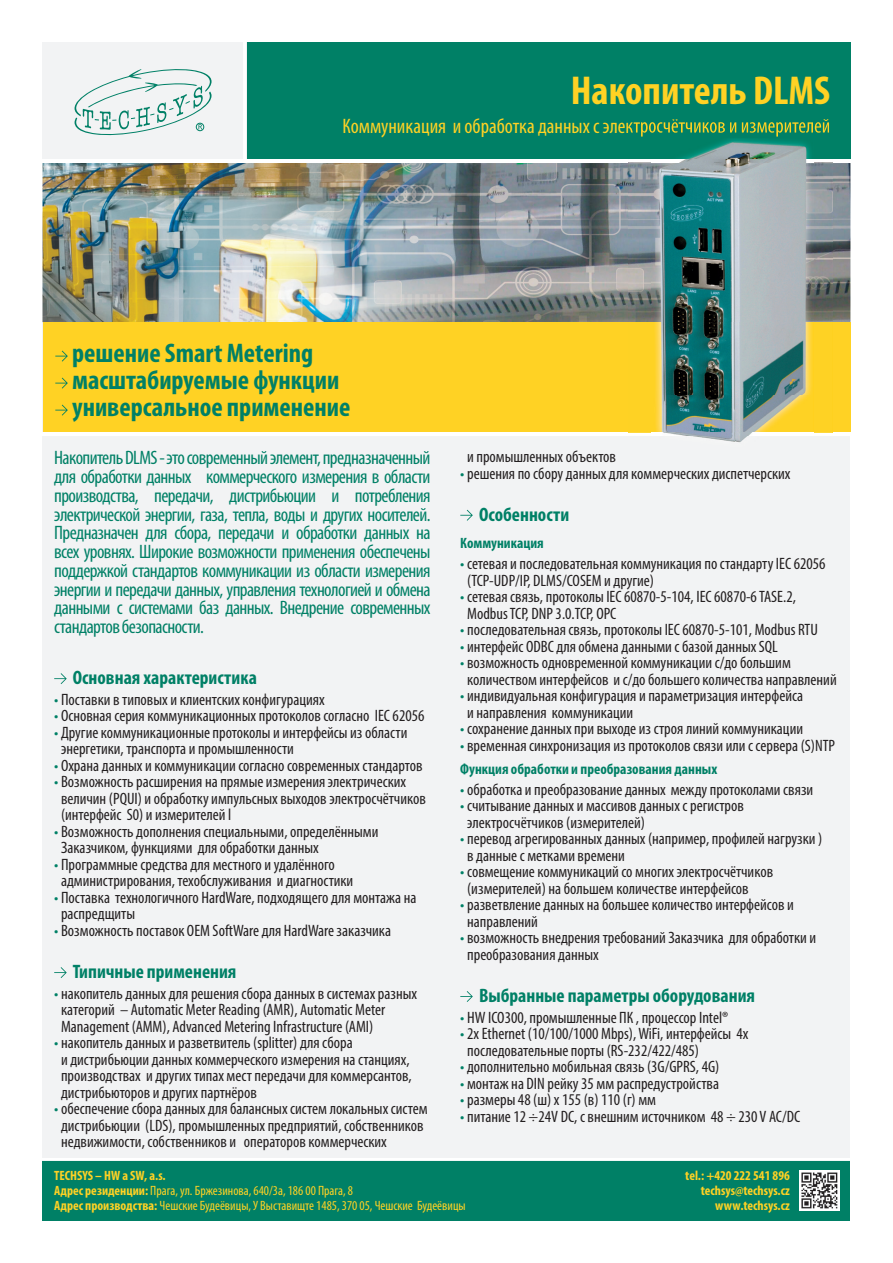
<style>
.page{position:relative;width:893px;height:1263px;background:#fff}
.page>*{position:absolute;margin:0;border:0;box-sizing:border-box;transform-origin:0 0}
.t1{font:700 condensed 40.5px "Myriad Pro";color:#ffd224}
.t2{font:700 condensed 27px/27px "Myriad Pro";color:#008066}
.t3{font:condensed 21px "Myriad Pro";color:#ffd224}
.t4{font:condensed 19.5px/18.8px "Myriad Pro";letter-spacing:-.03em;color:#008066;text-align:justify}
.t5{font:700 condensed 19.5px "Myriad Pro";color:#008066}
.t6{font:condensed 16.5px/16.5px "Myriad Pro";color:#231f20}
.t7{font:700 condensed 15px "Myriad Pro";color:#008066}
.t8{font:condensed 13.5px/15px "Myriad Pro";color:#ffd224}
.t9{font:700 condensed 13.5px/15px "Myriad Pro";color:#ffd224;text-align:right}
.s1{color:#008066}
.s2{font-weight:700}
</style>
<div class="page">
<div style="left:43px;top:43px;width:807px;height:1116px;background:#f2f3f4"></div>
<div style="left:247px;top:43px;width:603px;height:117px;background:#008066"></div>
<img style="left:43px;top:162px;width:807px;height:160px">
<div style="left:43px;top:1159px;width:807px;height:62px;background:#008066"></div>
<div style="left:43px;top:322px;width:807px;height:113px;background:#ffd224"></div>
<svg style="left:55px;top:351px;width:13px;height:11px"></svg>
<svg style="left:55px;top:378px;width:13px;height:11px"></svg>
<svg style="left:55px;top:405px;width:13px;height:11px"></svg>
<svg style="left:75px;top:69px;width:137px;height:67px"></svg>
<hr style="left:13px;top:159px;width:859px;height:3px;background:#fff">
<hr style="left:13px;top:433px;width:859px;height:3px;background:#fff">
<hr style="left:13px;top:1158px;width:859px;height:3px;background:#fff">
<hr style="left:243px;top:26px;width:3px;height:133px;background:#fff">
<svg style="left:54px;top:673px;width:13px;height:11px"></svg>
<svg style="left:54px;top:967px;width:13px;height:11px"></svg>
<svg style="left:460px;top:510px;width:13px;height:11px"></svg>
<svg style="left:460px;top:991px;width:13px;height:11px"></svg>
<img style="left:799px;top:1170px;width:40px;height:40px">
<img style="left:628px;top:162px;width:24px;height:271px">
<img style="left:813px;top:162px;width:19px;height:271px">
<img style="left:628px;top:120px;width:201px;height:17px">
<img style="left:652px;top:138px;width:161px;height:304px">
<img style="left:652px;top:135px;width:161px;height:2px">
<h1 class="t1" style="left:571px;top:65px;width:261px">Накопитель DLMS</h1>
<p class="t3" style="left:343px;top:113px;width:489px">Коммуникация и обработка данных с электросчётчиков и измерителей</p>
<h2 class="t2" style="left:72px;top:338px;width:280px">pешение Smart Metering масштабируемые функции yниверсальное применение</h2>
<p class="t4" style="left:54px;top:448px;width:378px">Накопитель DLMS - это современный элемент, предназначенный для обработки данных коммерческого измерения в области производства, передачи, дистрибьюции и потребления электрической энергии, газа, тепла, воды и других носителей.<br>Предназначен для сбора, передачи и обработки данных на всех уровнях. Широкие возможности применения обеспечены поддержкой стандартов коммуникации из области измерения энергии и передачи данных, управления технологией и обмена данными с системами баз данных. Внедрение современных стандартов безопасности.</p>
<p class="t5" style="left:73px;top:665px;width:185px">Основная характеристика</p>
<p class="t6" style="left:54px;top:691px;width:272px"><span class="s1">•</span> Поставки в типовых и клиентских конфигурациях</p>
<p class="t6" style="left:54px;top:707px;width:372px"><span class="s1">•</span> Основная серия коммуникационных протоколов согласно IEC 62056</p>
<p class="t6" style="left:61px;top:724px;width:348px;text-indent:-7px"><span class="s1">•</span> Другие коммуникационные протоколы и интерфейсы из области энергетики, транспорта и промышленности</p>
<p class="t6" style="left:54px;top:757px;width:370px"><span class="s1">•</span> Охрана данных и коммуникации согласно современных стандартов</p>
<p class="t6" style="left:61px;top:773px;width:366px;text-indent:-7px"><span class="s1">•</span> Возможность расширения на прямые измерения электрических величин (PQUI) и обработку импульсных выходов электросчётчиков (интерфейс S0) и измерителей l</p>
<p class="t6" style="left:61px;top:823px;width:319px;text-indent:-7px"><span class="s1">•</span> Возможность дополнения специальными, определёнными<br>Заказчиком, функциями для обработки данных</p>
<p class="t6" style="left:61px;top:856px;width:294px;text-indent:-7px"><span class="s1">•</span> Программные средства для местного и удалённого администрирования, техобслуживания и диагностики</p>
<p class="t6" style="left:61px;top:889px;width:357px;text-indent:-7px"><span class="s1">•</span> Поставка технологичного HardWare, подходящего для монтажа на распредщиты</p>
<p class="t6" style="left:54px;top:922px;width:338px"><span class="s1">•</span> Возможность поставок OEM SoftWare для HardWare заказчика</p>
<p class="t5" style="left:73px;top:959px;width:165px">Типичные применения</p>
<p class="t6" style="left:61px;top:985px;width:358px;text-indent:-7px"><span class="s1">•</span> накопитель данных для решения сбора данных в системах разных категорий – Automatic Meter Reading (AMR), Automatic Meter<br>Management (AMM), Advanced Metering Infrastructure (AMI)</p>
<p class="t6" style="left:61px;top:1034px;width:352px;text-indent:-7px"><span class="s1">•</span> накопитель данных и разветвитель (splitter) для сбора<br>и дистрибьюции данных коммерческого измерения на станциях, производствах и других типах мест передачи для коммерсантов, дистрибьюторов и других партнёров</p>
<p class="t6" style="left:61px;top:1100px;width:368px;text-indent:-7px"><span class="s1">•</span> обеспечение сбора данных для балансных систем локальных систем дистрибьюции (LDS), промышленных предприятий, собственников недвижимости, собственников и операторов коммерческих</p>
<p class="t6" style="left:467px;top:448px;width:150px">и промышленных объектов</p>
<p class="t6" style="left:460px;top:465px;width:332px"><span class="s1">•</span> решения по сбору данных для коммерческих диспетчерских</p>
<p class="t5" style="left:479px;top:502px;width:92px">Особенности</p>
<p class="t7" style="left:460px;top:534px;width:85px">Коммуникация</p>
<p class="t6" style="left:467px;top:555px;width:360px;text-indent:-7px"><span class="s1">•</span> сетевая и последовательная коммуникация по стандарту IEC 62056 (TCP-UDP/IP, DLMS/COSEM и другие)</p>
<p class="t6" style="left:467px;top:588px;width:330px;text-indent:-7px"><span class="s1">•</span> сетевая связь, протоколы IEC 60870-5-104, IEC 60870-6 TASE.2,<br>Modbus TCP, DNP 3.0.TCP, OPC</p>
<p class="t6" style="left:460px;top:621px;width:359px"><span class="s1">•</span> последовательная связь, протоколы IEC 60870-5-101, Modbus RTU</p>
<p class="t6" style="left:460px;top:638px;width:319px"><span class="s1">•</span> интерфейс ODBC для обмена данными с базой данных SQL</p>
<p class="t6" style="left:467px;top:654px;width:371px;text-indent:-7px"><span class="s1">•</span> возможность одновременной коммуникации с/до большим количеством интерфейсов и с/до большего количества направлений</p>
<p class="t6" style="left:467px;top:687px;width:337px;text-indent:-7px"><span class="s1">•</span> индивидуальная конфигурация и параметризация интерфейса и направления коммуникации</p>
<p class="t6" style="left:460px;top:720px;width:344px"><span class="s1">•</span> сохранение данных при выходе из строя линий коммуникации</p>
<p class="t6" style="left:460px;top:737px;width:376px"><span class="s1">•</span> временная синхронизация из протоколов связи или с сервера (S)NTP</p>
<p class="t7" style="left:460px;top:760px;width:258px">Функция обработки и преобразования данных</p>
<p class="t6" style="left:460px;top:781px;width:354px"><span class="s1">•</span> обработка и преобразование данных между протоколами связи</p>
<p class="t6" style="left:467px;top:797px;width:278px;text-indent:-7px"><span class="s1">•</span> считывание данных и массивов данных с регистров электросчётчиков (измерителей)</p>
<p class="t6" style="left:467px;top:830px;width:357px;text-indent:-7px"><span class="s1">•</span> перевод агрегированных данных (например, профилей нагрузки ) в данные с метками времени</p>
<p class="t6" style="left:467px;top:863px;width:307px;text-indent:-7px"><span class="s1">•</span> совмещение коммуникаций со многих электросчётчиков (измерителей) на большем количестве интерфейсов</p>
<p class="t6" style="left:467px;top:896px;width:328px;text-indent:-7px"><span class="s1">•</span> разветвление данных на большее количество интерфейсов и направлений</p>
<p class="t6" style="left:467px;top:929px;width:350px;text-indent:-7px"><span class="s1">•</span> возможность внедрения требований Заказчика для обработки и преобразования данных</p>
<p class="t5" style="left:479px;top:983px;width:278px">Выбранные параметры оборудования</p>
<p class="t6" style="left:460px;top:1009px;width:269px"><span class="s1">•</span> HW ICO300, промышленные ПК , процессор Intel®</p>
<p class="t6" style="left:467px;top:1025px;width:283px;text-indent:-7px"><span class="s1">•</span> 2x Ethernet (10/100/1000 Mbps), WiFi, интерфейсы 4x последовательные порты (RS-232/422/485)</p>
<p class="t6" style="left:460px;top:1058px;width:261px"><span class="s1">•</span> дополнительно мобильная связь (3G/GPRS, 4G)</p>
<p class="t6" style="left:460px;top:1075px;width:260px"><span class="s1">•</span> монтаж на DIN рейку 35 мм распредустройства</p>
<p class="t6" style="left:460px;top:1091px;width:197px"><span class="s1">•</span> размеры 48 (ш) x 155 (в) 110 (г) мм</p>
<p class="t6" style="left:460px;top:1108px;width:341px"><span class="s1">•</span> питание 12 ÷24V DC, с внешним источником 48 ÷ 230 V AC/DC</p>
<p class="t8" style="left:54px;top:1167px;width:413px"><span class="s2">TECHSYS – HW a SW, a.s.<br>Адрес резиденции:</span> Прага, ул. Бржезинова, 640/3а, 186 00 Прага, 8<br><span class="s2">Адрес производства:</span> Чешские Будеёвицы, У Выставищте 1485, 370 05, Чешские Будеёвицы</p>
<p class="t9" style="left:685px;top:1167px;width:106px">tel.: +420 222 541 896 techsys@techsys.cz www.techsys.cz</p>
</div>
